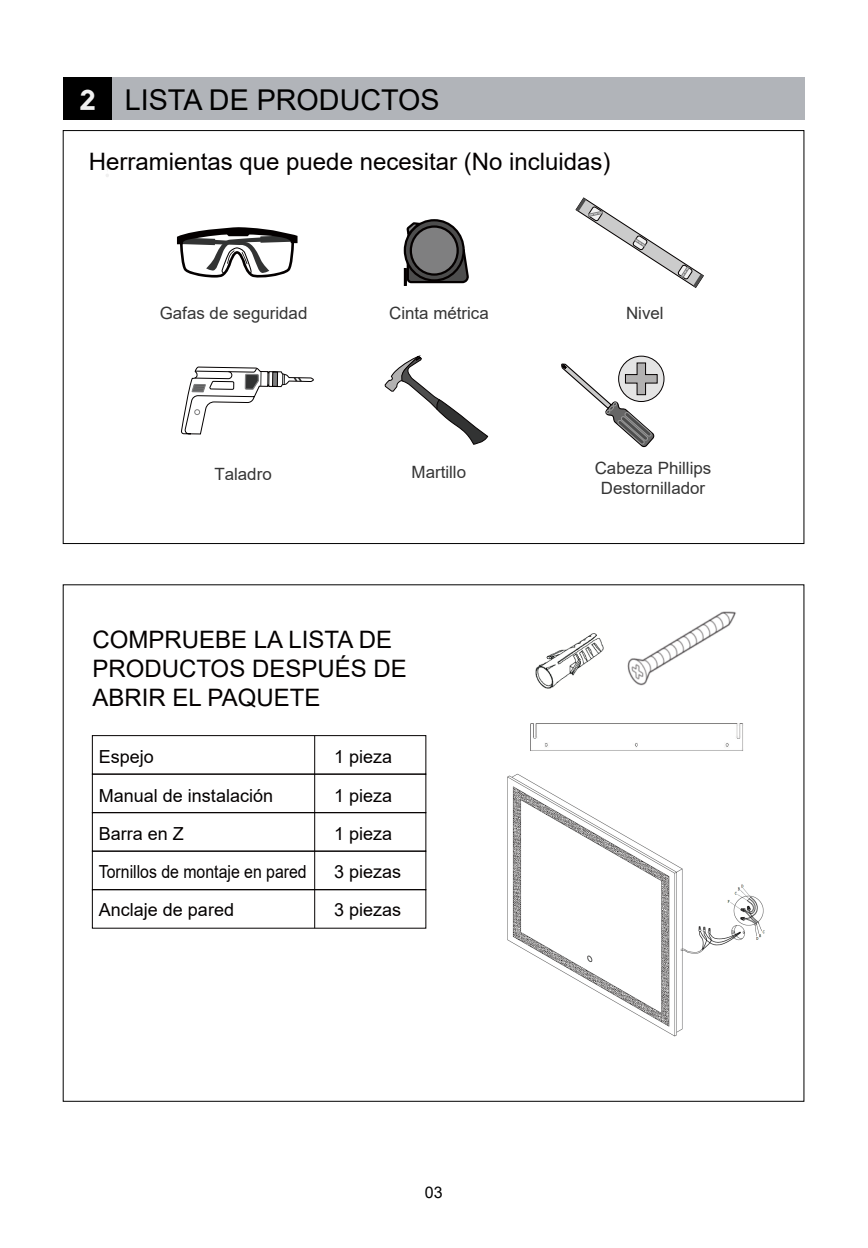
<style>
.page{position:relative;width:868px;height:1248px;background:#fff}
.page>*{position:absolute;margin:0;border:0;box-sizing:border-box;transform-origin:0 0}
.t1{font:28.6px "Arial";color:#000}
.t2{font:24px/28.8px "Arial";color:#040000}
.t3{font:18px/38.2px "Arial";color:#040000}
.t4{font:17px/20.4px "Arial";color:#353535;text-align:center}
.t5{font:16px "Arial";color:#000}
.s1{font-family:"Rany";font-weight:700;color:#f1f1f1}
</style>
<div class="page">
<img style="left:530px;top:723px;width:213px;height:28px">
<img style="left:507px;top:773px;width:258px;height:264px">
<div style="left:63px;top:77px;width:49px;height:42px;background:#000"></div>
<div style="left:112px;top:77px;width:692px;height:42px;background:#b1b4b9"></div>
<svg style="left:106px;top:162px;width:3px;height:15px"></svg>
<div style="left:92px;top:735px;width:334px;height:39px;border:1px solid #040000"></div>
<div style="left:92px;top:773px;width:334px;height:40px;border:1px solid #040000"></div>
<div style="left:92px;top:812px;width:334px;height:39px;border:1px solid #040000"></div>
<div style="left:92px;top:850px;width:334px;height:40px;border:1px solid #040000"></div>
<div style="left:92px;top:889px;width:334px;height:39px;border:1px solid #040000"></div>
<hr style="left:314px;top:735px;width:1px;height:193px;background:#040000">
<svg style="left:406px;top:222px;width:16px;height:17px"></svg>
<svg style="left:406px;top:248px;width:63px;height:36px"></svg>
<svg style="left:405px;top:220px;width:58px;height:60px"></svg>
<div style="left:403px;top:219px;width:61px;height:62px;border:2px solid #040000;border-radius:50%"></div>
<div style="left:411px;top:226px;width:46px;height:48px;background:#7f7f80;border-radius:50%"></div>
<div style="left:409px;top:225px;width:49px;height:51px;border:2px solid #040000;border-radius:50%"></div>
<div style="left:404px;top:268px;width:3px;height:18px;background:#b2b1b1;border:2px solid #040000"></div>
<svg style="left:575px;top:197px;width:129px;height:91px"></svg>
<svg style="left:181px;top:366px;width:133px;height:69px"></svg>
<svg style="left:384px;top:355px;width:104px;height:90px"></svg>
<svg style="left:618px;top:356px;width:46px;height:45px"></svg>
<svg style="left:561px;top:355px;width:97px;height:93px"></svg>
<svg style="left:177px;top:227px;width:120px;height:51px"></svg>
<img style="left:627px;top:611px;width:109px;height:75px">
<img style="left:535px;top:633px;width:69px;height:56px">
<h1 class="t1" style="left:79px;top:80px;width:362px"><span class="s1">2</span> LISTA DE PRODUCTOS</h1>
<h2 class="t2" style="left:89px;top:147px;width:523px">Herramientas que puede necesitar (No incluidas)</h2>
<p class="t4" style="left:160px;top:303px;width:149px">Gafas de seguridad</p>
<p class="t4" style="left:389px;top:303px;width:101px">Cinta métrica</p>
<p class="t4" style="left:626px;top:303px;width:39px">Nivel</p>
<p class="t4" style="left:214px;top:464px;width:59px">Taladro</p>
<p class="t4" style="left:411px;top:461px;width:56px">Martillo</p>
<h2 class="t2" style="left:92px;top:625px;width:316px">COMPRUEBE LA LISTA DE<br>PRODUCTOS DESPUÉS DE<br>ABRIR EL PAQUETE</h2>
<p class="t3" style="left:99px;top:737px;width:209px">Espejo<br>Manual de instalación<br>Barra en Z<br>Tornillos de montaje en pared<br>Anclaje de pared</p>
<p class="t3" style="left:334px;top:737px;width:69px">1 pieza<br>1 pieza<br>1 pieza<br>3 piezas<br>3 piezas</p>
<p class="t5" style="left:425px;top:1180px;width:19px">03</p>
<p class="t4" style="left:594px;top:457px;width:118px">Cabeza Phillips<br>Destornillador</p>
</div>
